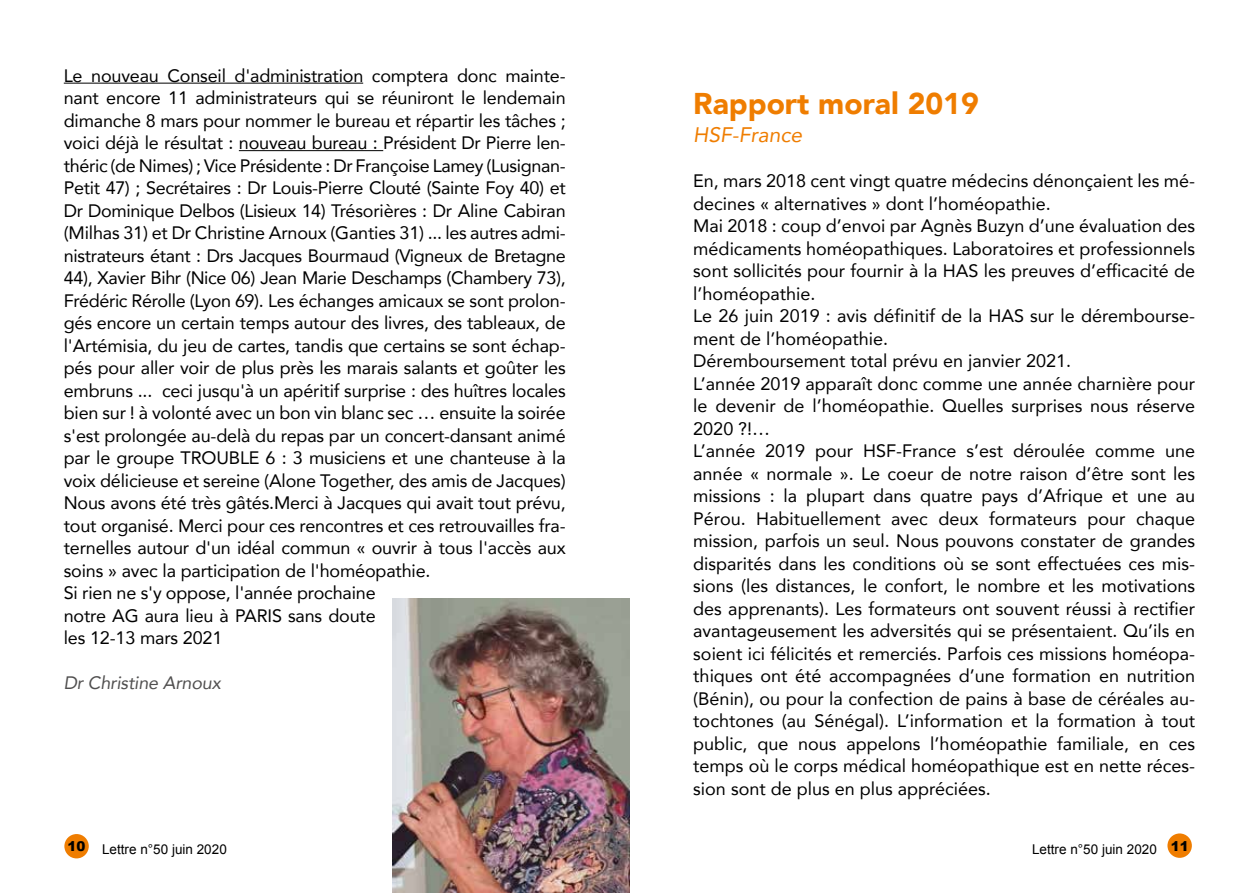
<style>
.page{position:relative;width:1259px;height:893px;background:#fff}
.page>*{position:absolute;margin:0;border:0;box-sizing:border-box;transform-origin:0 0}
.t1{font:900 30px "Avenir";color:#ef7d00}
.t2{font:italic 21px "Avenir";color:#ef7d00}
.t3{font:18px/22.5px "Avenir";letter-spacing:-.01em;color:#000}
.t4{font:italic 18px "Avenir";letter-spacing:-.01em;color:#504f4f}
.t5{font:13.5px "Arial";color:#000}
</style>
<div class="page">
<div style="left:64px;top:834px;width:25px;height:24px;background:#ef7d00;border-radius:50%"></div>
<div style="left:1167px;top:833px;width:24px;height:25px;background:#ef7d00;border-radius:50%"></div>
<hr style="left:64px;top:83px;width:299px;height:1px;background:#000">
<hr style="left:239px;top:150px;width:144px;height:1px;background:#000">
<img style="left:393px;top:599px;width:236px;height:294px">
<p class="t3" style="left:64px;top:64px;width:503px">Le nouveau Conseil d'administration comptera donc mainte&shy;nant encore 11 administrateurs qui se réuniront le lendemain dimanche 8 mars pour nommer le bureau et répartir les tâches ; voici déjà le résultat : nouveau bureau : Président Dr Pierre len&shy;théric (de Nimes) ; Vice Présidente : Dr Françoise Lamey (Lusignan-Petit 47) ; Secrétaires : Dr Louis-Pierre Clouté (Sainte Foy 40) et Dr Dominique Delbos (Lisieux 14) Trésorières : Dr Aline Cabiran (Milhas 31) et Dr Christine Arnoux (Ganties 31) ... les autres admi&shy;nistrateurs étant : Drs Jacques Bourmaud (Vigneux de Bretagne 44), Xavier Bihr (Nice 06) Jean Marie Deschamps (Chambery 73), Frédéric Rérolle (Lyon 69). Les échanges amicaux se sont prolon&shy;gés encore un certain temps autour des livres, des tableaux, de l'Artémisia, du jeu de cartes, tandis que certains se sont échap&shy;pés pour aller voir de plus près les marais salants et goûter les embruns ... ceci jusqu'à un apéritif surprise : des huîtres locales bien sur ! à volonté avec un bon vin blanc sec … ensuite la soirée s'est prolongée au-delà du repas par un concert-dansant animé par le groupe TROUBLE 6 : 3 musiciens et une chanteuse à la voix délicieuse et sereine (Alone Together, des amis de Jacques)<br>Nous avons été très gâtés.Merci à Jacques qui avait tout prévu, tout organisé. Merci pour ces rencontres et ces retrouvailles fra&shy;ternelles autour d'un idéal commun « ouvrir à tous l'accès aux soins » avec la participation de l'homéopathie.<br>Si rien ne s'y oppose, l'année prochaine<br>notre AG aura lieu à PARIS sans doute<br>les 12-13 mars 2021</p>
<p class="t4" style="left:64px;top:672px;width:158px">Dr Christine Arnoux</p>
<h1 class="t1" style="left:693px;top:77px;width:287px">Rapport moral 2019</h1>
<p class="t2" style="left:693px;top:122px;width:110px">HSF-France</p>
<p class="t3" style="left:693px;top:169px;width:503px">En, mars 2018 cent vingt quatre médecins dénonçaient les mé&shy;decines « alternatives » dont l’homéopathie.<br>Mai 2018 : coup d’envoi par Agnès Buzyn d’une évaluation des médicaments homéopathiques. Laboratoires et professionnels sont sollicités pour fournir à la HAS les preuves d’efficacité de l’homéopathie.<br>Le 26 juin 2019 : avis définitif de la HAS sur le dérembourse&shy;ment de l’homéopathie.<br>Déremboursement total prévu en janvier 2021.<br>L’année 2019 apparaît donc comme une année charnière pour le devenir de l’homéopathie. Quelles surprises nous réserve 2020 ?!…<br>L’année 2019 pour HSF-France s’est déroulée comme une année « normale ». Le coeur de notre raison d’être sont les missions : la plupart dans quatre pays d’Afrique et une au Pérou. Habituellement avec deux formateurs pour chaque mission, parfois un seul. Nous pouvons constater de grandes disparités dans les conditions où se sont effectuées ces mis&shy;sions (les distances, le confort, le nombre et les motivations des apprenants). Les formateurs ont souvent réussi à rectifier avantageusement les adversités qui se présentaient. Qu’ils en soient ici félicités et remerciés. Parfois ces missions homéopa&shy;thiques ont été accompagnées d’une formation en nutrition (Bénin), ou pour la confection de pains à base de céréales au&shy;tochtones (au Sénégal). L’information et la formation à tout public, que nous appelons l’homéopathie familiale, en ces temps où le corps médical homéopathique est en nette réces&shy;sion sont de plus en plus appréciées.</p>
<p class="t5" style="left:68px;top:840px;width:161px"><sup>10</sup> Lettre n°50 juin 2020</p>
<p class="t5" style="left:1032px;top:840px;width:158px">Lettre n°50 juin 2020 <sup>11</sup></p>
</div>
